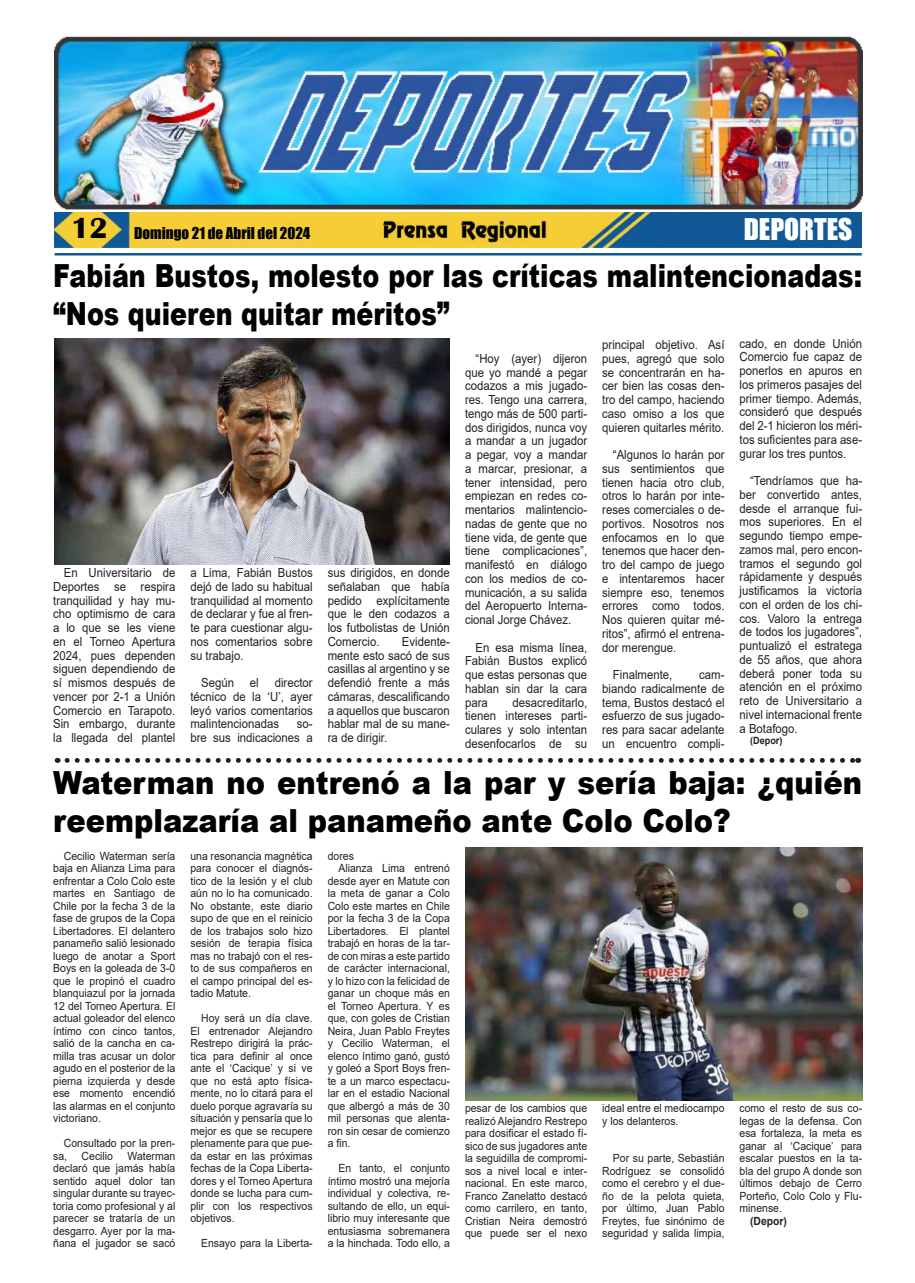
<style>
.page{position:relative;width:915px;height:1283px;background:#fff}
.page>*{position:absolute;margin:0;border:0;box-sizing:border-box;transform-origin:0 0}
.t1{font:900 31.88px/37.5px "Arial";color:#000;scale:.8 1}
.t2{font:900 31.88px/37.5px "Arial";color:#000;scale:.91 1}
.t3{font:27.5px "Impact";color:#fff}
.t4{font:15px "Impact";color:#000}
.t5{font:12.5px/13.8px "Arial";color:#231f20;text-align:justify;scale:.91 1}
.t6{font:11.25px/12.5px "Arial";color:#231f20;text-align:justify;scale:.93 1}
.t7{font:700 11.25px "Arial";color:#231f20;scale:.92 1}
.t8{font:700 10px "Arial";color:#231f20;scale:.91 1}
.s1{font-family:"Britannic";font-weight:700;font-size:30px}
</style>
<div class="page">
<img style="left:55px;top:212px;width:806px;height:35px">
<hr style="left:55px;top:253px;width:806px;height:2px;background:#0f5998">
<img style="left:379px;top:217px;width:170px;height:26px">
<img style="left:55px;top:37px;width:806px;height:172px">
<img style="left:55px;top:338px;width:395px;height:226px">
<svg style="left:67px;top:758px;width:791px;height:5px"></svg>
<img style="left:465px;top:847px;width:396px;height:253px">
<h3 class="t4" style="left:71px;top:227px;width:240px"><span class="s1">12</span> Domingo 21 de Abril del 2024</h3>
<h2 class="t3" style="left:743px;top:218px;width:110px">DEPORTES</h2>
<h1 class="t1" style="left:53px;top:260px;width:1012px">Fabián Bustos, molesto por las críticas malintencionadas: “Nos quieren quitar méritos”</h1>
<p class="t5" style="left:739px;top:337px;width:136px">cado, en donde Unión Comercio fue capaz de ponerlos en apuros en los primeros pasajes del primer tiempo. Además, consideró que después del 2-1 hicieron los méri&shy;tos su昀椀cientes para ase&shy;gurar los tres puntos.</p>
<p class="t5" style="left:739px;top:475px;width:136px;text-indent:11px">“Tendríamos que ha&shy;ber convertido antes, desde el arranque fui&shy;mos superiores. En el segundo tiempo empe&shy;zamos mal, pero encon&shy;tramos el segundo gol rápidamente y después justi昀椀camos la victoria con el orden de los chi&shy;cos. Valoro la entrega de todos los jugadores”, puntualizó el estratega de 55 años, que ahora deberá poner toda su atención en el próximo reto de Universitario a nivel internacional frente a Botafogo.</p>
<p class="t8" style="left:750px;top:736px;width:37px">(Depor)</p>
<h1 class="t2" style="left:53px;top:767px;width:890px">Waterman no entrenó a la par y sería baja: ¿quién reemplazaría al panameño ante Colo Colo?</h1>
<p class="t6" style="left:53px;top:850px;width:133px;text-indent:11px">Cecilio Waterman sería baja en Alianza Lima para enfrentar a Colo Colo este martes en Santiago de Chile por la fecha 3 de la fase de grupos de la Copa Libertadores. El delantero panameño salió lesionado luego de anotar a Sport Boys en la goleada de 3-0 que le propinó el cuadro blanquiazul por la jornada 12 del Torneo Apertura. El actual goleador del elenco íntimo con cinco tantos, salió de la cancha en ca&shy;milla tras acusar un dolor agudo en el posterior de la pierna izquierda y desde ese momento encendió las alarmas en el conjunto victoriano.</p>
<p class="t6" style="left:53px;top:1138px;width:133px;text-indent:11px">Consultado por la pren&shy;sa,</p>
<p class="t5" style="left:602px;top:339px;width:136px">principal objetivo. Así pues, agregó que solo se concentrarán en ha&shy;cer bien las cosas den&shy;tro del campo, haciendo caso omiso a los que quieren quitarles mérito.</p>
<p class="t5" style="left:602px;top:449px;width:136px;text-indent:11px">“Algunos lo harán por sus sentimientos que tienen hacia otro club, otros lo harán por inte&shy;reses comerciales o de&shy;portivos. Nosotros nos enfocamos en lo que tenemos que hacer den&shy;tro del campo de juego e intentaremos hacer siempre eso, tenemos errores como todos.<br>Nos quieren quitar mé&shy;ritos”, a昀椀rmó el entrena&shy;dor merengue.</p>
<p class="t5" style="left:612px;top:669px;width:67px">Finalmente,</p>
<p class="t5" style="left:465px;top:353px;width:136px;text-indent:11px">“Hoy (ayer) dijeron que yo mandé a pegar codazos a mis jugado&shy;res. Tengo una carrera, tengo más de 500 parti&shy;dos dirigidos, nunca voy a mandar a un jugador a pegar, voy a mandar a marcar, presionar, a tener intensidad, pero empiezan en redes co&shy;mentarios malintencio&shy;nadas de gente que no tiene vida, de gente que tiene complicaciones”, manifestó en diálogo con los medios de co&shy;municación, a su salida del Aeropuerto Interna&shy;cional Jorge Chávez.</p>
<p class="t5" style="left:465px;top:641px;width:136px;text-indent:11px">En esa misma línea, Fabián Bustos explicó que estas personas que hablan sin dar la cara para</p>
<p class="t5" style="left:53px;top:567px;width:136px;text-indent:11px">En Universitario de Deportes se respira tranquilidad y hay mu&shy;cho optimismo de cara a lo que se les viene en el Torneo Apertura 2024, pues dependen siguen dependiendo de sí mismos después de vencer por 2-1 a Unión Comercio en Tarapoto.<br>Sin embargo, durante la llegada del plantel</p>
<p class="t5" style="left:190px;top:567px;width:136px">a Lima, Fabián Bustos dejó de lado su habitual tranquilidad al momento de declarar y fue al fren&shy;te para cuestionar algu&shy;nos comentarios sobre su trabajo.</p>
<p class="t5" style="left:327px;top:567px;width:136px">sus dirigidos, en donde señalaban que había pedido explícitamente que le den codazos a los futbolistas de Unión Comercio.</p>
<p class="t5" style="left:327px;top:636px;width:136px;text-indent:74px">Evidente&shy;mente esto sacó de sus casillas al argentino y se defendió frente a más cámaras, descali昀椀cando a aquellos que buscaron hablar mal de su mane&shy;ra de dirigir.</p>
<p class="t5" style="left:602px;top:669px;width:136px;text-indent:97px">cam&shy;biando radicalmente de tema, Bustos destacó el esfuerzo de sus jugado&shy;res para sacar adelante un encuentro compli-</p>
<p class="t5" style="left:201px;top:677px;width:38px">Según</p>
<p class="t5" style="left:250px;top:677px;width:11px">el</p>
<p class="t5" style="left:190px;top:677px;width:136px;text-indent:84px">director técnico de la ‘U’, ayer leyó varios comentarios malintencionadas</p>
<p class="t5" style="left:465px;top:696px;width:136px;text-indent:48px">desacreditarlo, tienen intereses parti&shy;culares y solo intentan desenfocarlos de su</p>
<p class="t5" style="left:190px;top:718px;width:136px;text-align:right">so-<br>bre sus indicaciones a</p>
<p class="t6" style="left:190px;top:850px;width:133px">una resonancia magnética para conocer el diagnós&shy;tico de la lesión y el club aún no lo ha comunicado.<br>No obstante, este diario supo de que en el reinicio de los trabajos solo hizo sesión de terapia física mas no trabajó con el res&shy;to de sus compañeros en el campo principal del es&shy;tadio Matute.</p>
<p class="t6" style="left:190px;top:1013px;width:133px;text-indent:11px">Hoy será un día clave.<br>El entrenador Alejandro Restrepo dirigirá la prác&shy;tica para de昀椀nir al once ante el ‘Cacique’ y si ve que no está apto física&shy;mente, no lo citará para el duelo porque agravaría su situación y pensaría que lo mejor es que se recupere plenamente para que pue&shy;da estar en las próximas fechas de la Copa Liberta&shy;dores y el Torneo Apertura donde se lucha para cum&shy;plir con los respectivos objetivos.</p>
<p class="t6" style="left:201px;top:1238px;width:121px">Ensayo para la Liberta-</p>
<p class="t6" style="left:327px;top:850px;width:30px">dores</p>
<p class="t6" style="left:338px;top:863px;width:121px">Alianza Lima entrenó</p>
<p class="t6" style="left:327px;top:875px;width:133px">desde ayer en Matute con</p>
<p class="t6" style="left:327px;top:888px;width:133px">la meta de ganar a Colo</p>
<p class="t6" style="left:327px;top:900px;width:133px">Colo este martes en Chile</p>
<p class="t6" style="left:327px;top:913px;width:133px">por la fecha 3 de la Copa</p>
<p class="t6" style="left:327px;top:925px;width:133px">Libertadores. El plantel</p>
<p class="t6" style="left:327px;top:938px;width:133px">trabajó en horas de la tar-</p>
<p class="t6" style="left:327px;top:950px;width:133px">de con miras a este partido</p>
<p class="t6" style="left:327px;top:963px;width:133px">de carácter internacional,</p>
<p class="t6" style="left:327px;top:975px;width:133px">y lo hizo con la felicidad de</p>
<p class="t6" style="left:327px;top:988px;width:133px">ganar un choque más en</p>
<p class="t6" style="left:327px;top:1000px;width:133px">el Torneo Apertura. Y es</p>
<p class="t6" style="left:327px;top:1013px;width:133px">que, con goles de Cristian</p>
<p class="t6" style="left:327px;top:1025px;width:133px">Neira, Juan Pablo Freytes</p>
<p class="t6" style="left:327px;top:1038px;width:133px">y Cecilio Waterman, el</p>
<p class="t6" style="left:327px;top:1050px;width:133px">elenco íntimo ganó, gustó</p>
<p class="t6" style="left:327px;top:1063px;width:133px">y goleó a Sport Boys fren-</p>
<p class="t6" style="left:327px;top:1075px;width:133px">te a un marco espectacu-</p>
<p class="t6" style="left:327px;top:1088px;width:133px">lar en el estadio Nacional</p>
<p class="t6" style="left:327px;top:1100px;width:133px">que albergó a más de 30</p>
<p class="t6" style="left:327px;top:1113px;width:133px">mil personas que alenta-</p>
<p class="t6" style="left:327px;top:1125px;width:133px">ron sin cesar de comienzo</p>
<p class="t6" style="left:327px;top:1137px;width:26px">a 昀椀n.</p>
<p class="t6" style="left:327px;top:1163px;width:133px;text-indent:11px">En tanto, el conjunto íntimo mostró una mejoría individual y colectiva, re&shy;sultando de ello, un equi&shy;librio muy interesante que entusiasma sobremanera a la hinchada. Todo ello, a</p>
<p class="t6" style="left:465px;top:1103px;width:133px">pesar de los cambios que realizó Alejandro Restrepo para dosi昀椀car el estado fí&shy;sico de sus jugadores ante la seguidilla de compromi&shy;sos a nivel local e inter&shy;nacional. En este marco, Franco Zanelatto destacó como carrilero, en tanto, Cristian Neira demostró que puede ser el nexo</p>
<p class="t6" style="left:602px;top:1103px;width:133px">ideal entre el mediocampo y los delanteros.</p>
<p class="t6" style="left:739px;top:1103px;width:133px">como el resto de sus co&shy;legas de la defensa. Con esa fortaleza, la meta es ganar al ‘Cacique’ para escalar puestos en la ta&shy;bla del grupo A donde son últimos debajo de Cerro Porteño, Colo Colo y Flu&shy;minense.</p>
<p class="t7" style="left:750px;top:1216px;width:41px">(Depor)</p>
<p class="t6" style="left:82px;top:1150px;width:35px">Cecilio</p>
<p class="t6" style="left:53px;top:1150px;width:133px;text-indent:74px">Waterman declaró que jamás había sentido aquel dolor tan singular durante su trayec&shy;toria como profesional y al parecer se trataría de un desgarro. Ayer por la ma&shy;ñana el jugador se sacó</p>
<p class="t6" style="left:602px;top:1153px;width:133px;text-indent:11px">Por su parte, Sebastián Rodríguez se consolidó como el cerebro y el due&shy;ño de la pelota quieta, por último, Juan Pablo Freytes, fue sinónimo de seguridad y salida limpia,</p>
</div>
